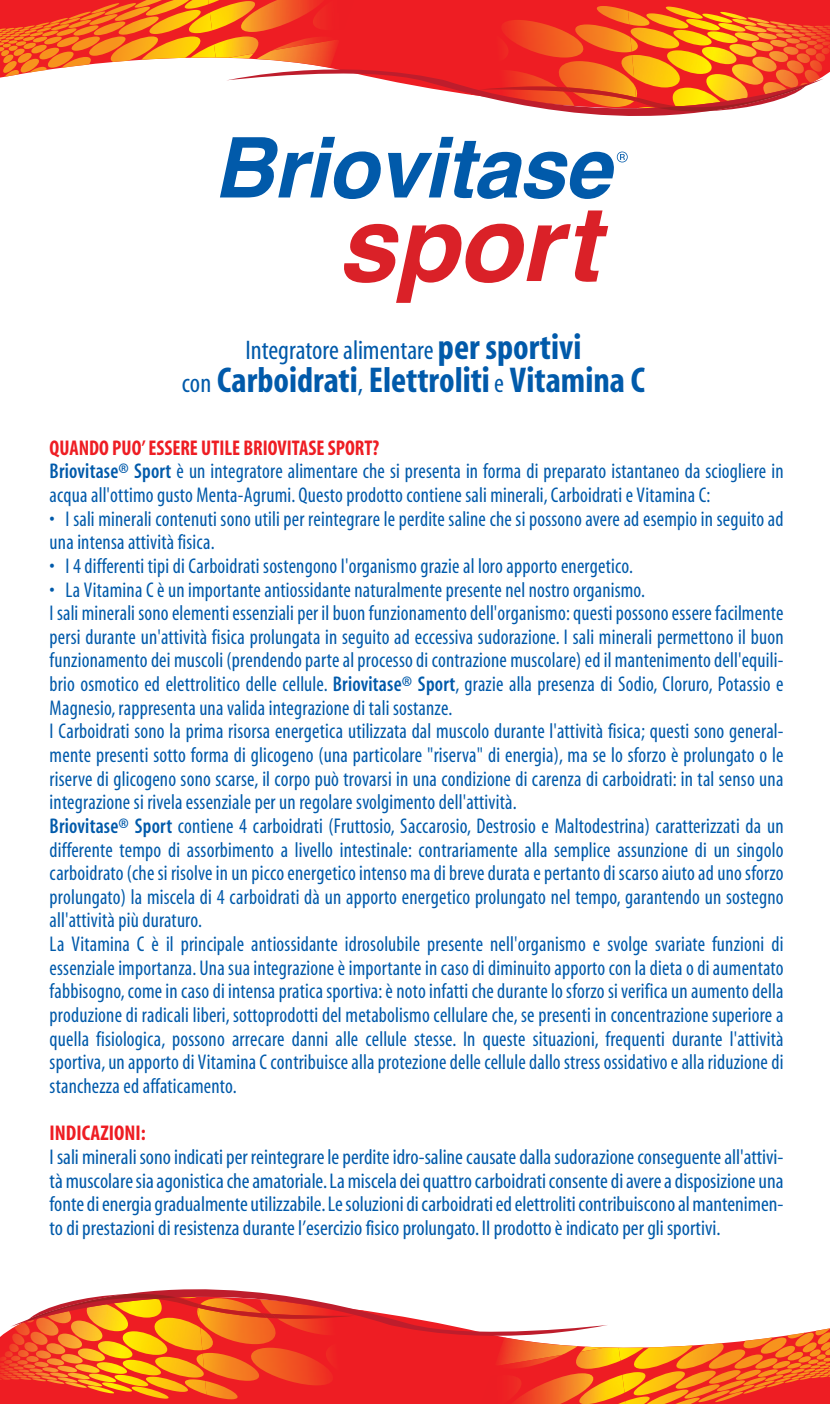
<style>
.page{position:relative;width:830px;height:1404px;background:#fff}
.page>*{position:absolute;margin:0;border:0;box-sizing:border-box;transform-origin:0 0}
.t1{font:italic 700 104.4px "Helvetica";letter-spacing:-.01em;color:#da2128}
.t2{font:36px "Myriad MM 700 300";color:#015aaa}
.t3{font:27px "Myriad MM 400 300";color:#015aaa}
.t4{font:21.38px/23.6px "Myriad MM 400 300";letter-spacing:.01em;color:#015aaa;scale:.95 1}
.t5{font:21.38px/23.6px "Myriad MM 400 300";letter-spacing:.01em;color:#015aaa;text-align:justify}
.t6{font:21.38px "Myriad MM 700 300";color:#ee1d23;scale:.95 1}
.t7{font:21.38px "Myriad MM 700 300";color:#ee1d23}
.s1{font-family:"Myriad MM 700 300";font-size:36px}
.s2{font-family:"Myriad MM 400 300";font-size:27px}
.s3{font-family:"Myriad MM 565 300"}
</style>
<div class="page">
<svg style="left:0;top:0;width:829px;height:79px;background:#f25c41"></svg>
<img style="left:636px;top:55px;width:171px;height:1px">
<img style="left:636px;top:7px;width:193px;height:25px">
<img style="left:3px;top:68px;width:16px;height:9px">
<img style="left:20px;top:68px;width:27px;height:5px">
<img style="left:3px;top:39px;width:223px;height:29px">
<img style="left:108px;top:60px;width:53px;height:2px">
<img style="left:38px;top:36px;width:188px;height:24px">
<svg style="left:190px;top:58px;width:17px;height:1px"></svg>
<img style="left:35px;top:0;width:173px;height:35px">
<img style="left:463px;top:0;width:173px;height:56px">
<img style="left:470px;top:6px;width:165px;height:50px">
<img style="left:354px;top:0;width:18px;height:54px">
<img style="left:208px;top:0;width:146px;height:58px">
<svg style="left:226px;top:56px;width:597px;height:81px"></svg>
<img style="left:478px;top:86px;width:156px;height:15px">
<svg style="left:634px;top:78px;width:185px;height:33px"></svg>
<svg style="left:0;top:1331px;width:829px;height:72px;background:#f14d2d"></svg>
<img style="left:4px;top:1329px;width:193px;height:38px">
<img style="left:675px;top:1397px;width:25px;height:6px">
<img style="left:625px;top:1368px;width:204px;height:27px">
<img style="left:625px;top:1360px;width:204px;height:8px">
<img style="left:608px;top:1337px;width:221px;height:23px">
<img style="left:742px;top:1332px;width:87px;height:16px">
<img style="left:787px;top:1332px;width:17px;height:6px">
<img style="left:815px;top:1328px;width:14px;height:7px">
<img style="left:197px;top:1349px;width:174px;height:54px">
<img style="left:198px;top:1349px;width:165px;height:49px">
<img style="left:461px;top:1351px;width:164px;height:52px">
<img style="left:480px;top:1347px;width:144px;height:56px">
<svg style="left:10px;top:1289px;width:598px;height:60px"></svg>
<img style="left:199px;top:1303px;width:78px;height:1px">
<img style="left:199px;top:1304px;width:156px;height:14px">
<svg style="left:14px;top:1293px;width:185px;height:33px"></svg>
<svg style="left:220px;top:137px;width:161px;height:62px"></svg>
<svg style="left:388px;top:137px;width:239px;height:62px"></svg>
<h1 class="t1" style="left:337px;top:158px;width:263px">sport</h1>
<p class="t3" style="left:245px;top:336px;width:337px">Integratore alimentare <span class="s1">per sportivi</span></p>
<h2 class="t2" style="left:182px;top:363px;width:464px"><span class="s2">con</span> Carboidrati<span class="s2">,</span> Elettroliti <span class="s2">e</span> Vitamina C</h2>
<p class="t6" style="left:50px;top:437px;width:348px">QUANDO PUO’ ESSERE UTILE BRIOVITASE SPORT?</p>
<p class="t4" style="left:50px;top:460px;width:773px"><span class="s3">Briovitase® Sport</span> è un integratore alimentare che si presenta in forma di preparato istantaneo da sciogliere in acqua all'ottimo gusto Menta-Agrumi. Questo prodotto contiene sali minerali, Carboidrati e Vitamina C:</p>
<p class="t4" style="left:50px;top:507px;width:773px">• I sali minerali contenuti sono utili per reintegrare le perdite saline che si possono avere ad esempio in seguito ad una intensa attività fisica.</p>
<p class="t4" style="left:50px;top:555px;width:615px">• I 4 differenti tipi di Carboidrati sostengono I'organismo grazie al loro apporto energetico.</p>
<p class="t4" style="left:50px;top:578px;width:773px">• La Vitamina C è un importante antiossidante naturalmente presente nel nostro organismo.<br>I sali minerali sono elementi essenziali per il buon funzionamento dell'organismo: questi possono essere facilmente persi durante un'attività fisica prolungata in seguito ad eccessiva sudorazione. I sali minerali permettono il buon funzionamento dei muscoli (prendendo parte al processo di contrazione muscolare) ed il mantenimento dell'equili&shy;brio osmotico ed elettrolitico delle cellule. <span class="s3">Briovitase® Sport</span>, grazie alla presenza di Sodio, Cloruro, Potassio e Magnesio, rappresenta una valida integrazione di tali sostanze.<br>I Carboidrati sono la prima risorsa energetica utilizzata dal muscolo durante l'attività fisica; questi sono general&shy;mente presenti sotto forma di glicogeno (una particolare "riserva" di energia), ma se lo sforzo è prolungato o le riserve di glicogeno sono scarse, il corpo può trovarsi in una condizione di carenza di carboidrati: in tal senso una integrazione si rivela essenziale per un regolare svolgimento dell'attività.<br><span class="s3">Briovitase® Sport</span> contiene 4 carboidrati (Fruttosio, Saccarosio, Destrosio e Maltodestrina) caratterizzati da un differente tempo di assorbimento a livello intestinale: contrariamente alla semplice assunzione di un singolo carboidrato (che si risolve in un picco energetico intenso ma di breve durata e pertanto di scarso aiuto ad uno sforzo prolungato) la miscela di 4 carboidrati dà un apporto energetico prolungato nel tempo, garantendo un sostegno all'attività più duraturo.<br>La Vitamina C è il principale antiossidante idrosolubile presente nell'organismo e svolge svariate funzioni di essenziale importanza. Una sua integrazione è importante in caso di diminuito apporto con la dieta o di aumentato fabbisogno, come in caso di intensa pratica sportiva: è noto infatti che durante lo sforzo si verifica un aumento della produzione di radicali liberi, sottoprodotti del metabolismo cellulare che, se presenti in concentrazione superiore a quella fisiologica, possono arrecare danni alle cellule stesse. In queste situazioni, frequenti durante l'attività sportiva, un apporto di Vitamina C contribuisce alla protezione delle cellule dallo stress ossidativo e alla riduzione di stanchezza ed affaticamento.</p>
<p class="t7" style="left:50px;top:1122px;width:97px">INDICAZIONI:</p>
<p class="t5" style="left:50px;top:1145px;width:735px">I sali minerali sono indicati per reintegrare le perdite idro-saline causate dalla sudorazione conseguente all'attivi&shy;tà muscolare sia agonistica che amatoriale. La miscela dei quattro carboidrati consente di avere a disposizione una fonte di energia gradualmente utilizzabile. Le soluzioni di carboidrati ed elettroliti contribuiscono al mantenimen&shy;to di prestazioni di resistenza durante l’esercizio fisico prolungato. II prodotto è indicato per gli sportivi.</p>
</div>
